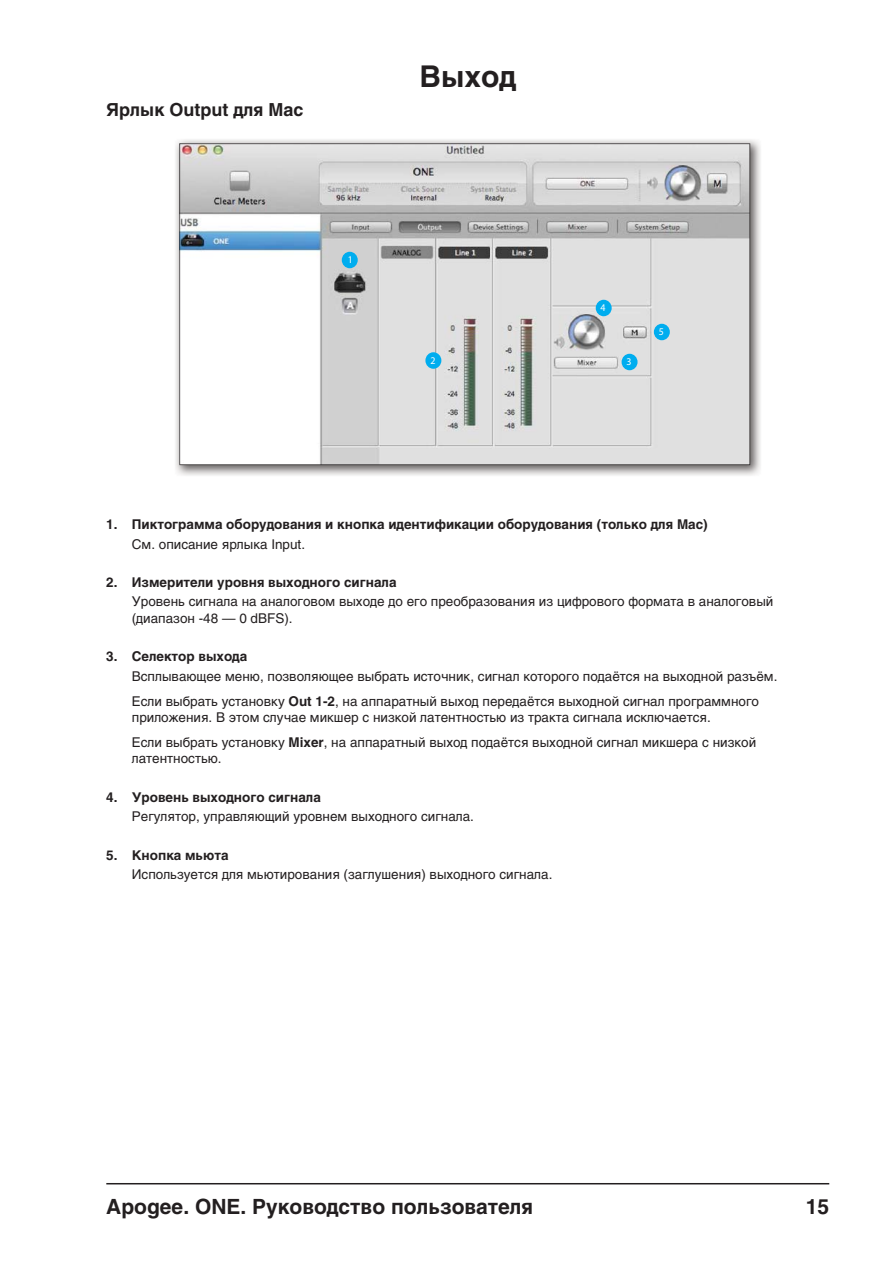
<style>
.page{position:relative;width:893px;height:1263px;background:#fff}
.page>*{position:absolute;margin:0;border:0;box-sizing:border-box;transform-origin:0 0}
.t1{font:700 30px "Helvetica";color:#231f20}
.t2{font:700 21px "Helvetica";color:#231f20}
.t3{font:700 18px "Helvetica";color:#231f20}
.t4{font:13.5px/25.2px "Helvetica";color:#231f20}
.t5{font:700 13.5px "Helvetica";color:#231f20}
.t6{font:10.2px "Gotham";color:#fff}
.s1{font-weight:700}
</style>
<div class="page">
<hr style="left:106px;top:1183px;width:723px;height:1px;background:#231f20">
<img style="left:175px;top:139px;width:586px;height:337px">
<svg style="left:179px;top:143px;width:571px;height:322px;fill:#e0e0e0"></svg>
<div style="left:342px;top:252px;width:16px;height:16px;background:#00adef;border-radius:50%"></div>
<div style="left:425px;top:352px;width:16px;height:17px;background:#00adef;border-radius:50%"></div>
<div style="left:621px;top:354px;width:16px;height:16px;background:#00adef;border-radius:50%"></div>
<div style="left:596px;top:300px;width:16px;height:16px;background:#00adef;border-radius:50%"></div>
<div style="left:654px;top:324px;width:16px;height:16px;background:#00adef;border-radius:50%"></div>
<h3 class="t3" style="left:106px;top:103px;width:199px">Ярлык Output для Mac</h3>
<p class="t6" style="left:348px;top:254px;width:7px">1</p>
<h1 class="t1" style="left:419px;top:66px;width:98px">Выход</h1>
<p class="t6" style="left:600px;top:302px;width:7px">4</p>
<p class="t6" style="left:430px;top:354px;width:7px">2</p>
<p class="t6" style="left:626px;top:356px;width:7px">3</p>
<p class="t6" style="left:659px;top:326px;width:7px">5</p>
<p class="t5" style="left:106px;top:520px;width:603px">1. Пиктограмма оборудования и кнопка идентификации оборудования (только для Mac)</p>
<p class="t4" style="left:132px;top:532px;width:175px">См. описание ярлыка Input.</p>
<p class="t5" style="left:106px;top:578px;width:292px">2. Измерители уровня выходного сигнала</p>
<p class="t4" style="left:132px;top:595px;width:643px;line-height:16.2px">Уровень сигнала на аналоговом выходе до его преобразования из цифрового формата в аналоговый (диапазон -48 — 0 dBFS).</p>
<p class="t5" style="left:106px;top:652px;width:142px">3. Селектор выхода</p>
<p class="t4" style="left:132px;top:664px;width:647px">Всплывающее меню, позволяющее выбрать источник, сигнал которого подаётся на выходной разъём.<br>Если выбрать установку <span class="s1">Out 1-2</span>, на аппаратный выход передаётся выходной сигнал программного</p>
<p class="t4" style="left:132px;top:706px;width:626px">приложения. В этом случае микшер с низкой латентностью из тракта сигнала исключается.<br>Если выбрать установку <span class="s1">Mixer</span>, на аппаратный выход подаётся выходной сигнал микшера с низкой</p>
<p class="t4" style="left:132px;top:747px;width:91px">латентностью.</p>
<p class="t5" style="left:106px;top:792px;width:216px">4. Уровень выходного сигнала</p>
<p class="t4" style="left:132px;top:805px;width:344px">Регулятор, управляющий уровнем выходного сигнала.</p>
<p class="t5" style="left:106px;top:850px;width:124px">5. Кнопка мьюта</p>
<p class="t4" style="left:132px;top:863px;width:422px">Используется для мьютирования (заглушения) выходного сигнала.</p>
<h2 class="t2" style="left:106px;top:1199px;width:428px">Apogee. ONE. Руководство пользователя</h2>
<h2 class="t2" style="left:806px;top:1199px;width:25px">15</h2>
</div>
